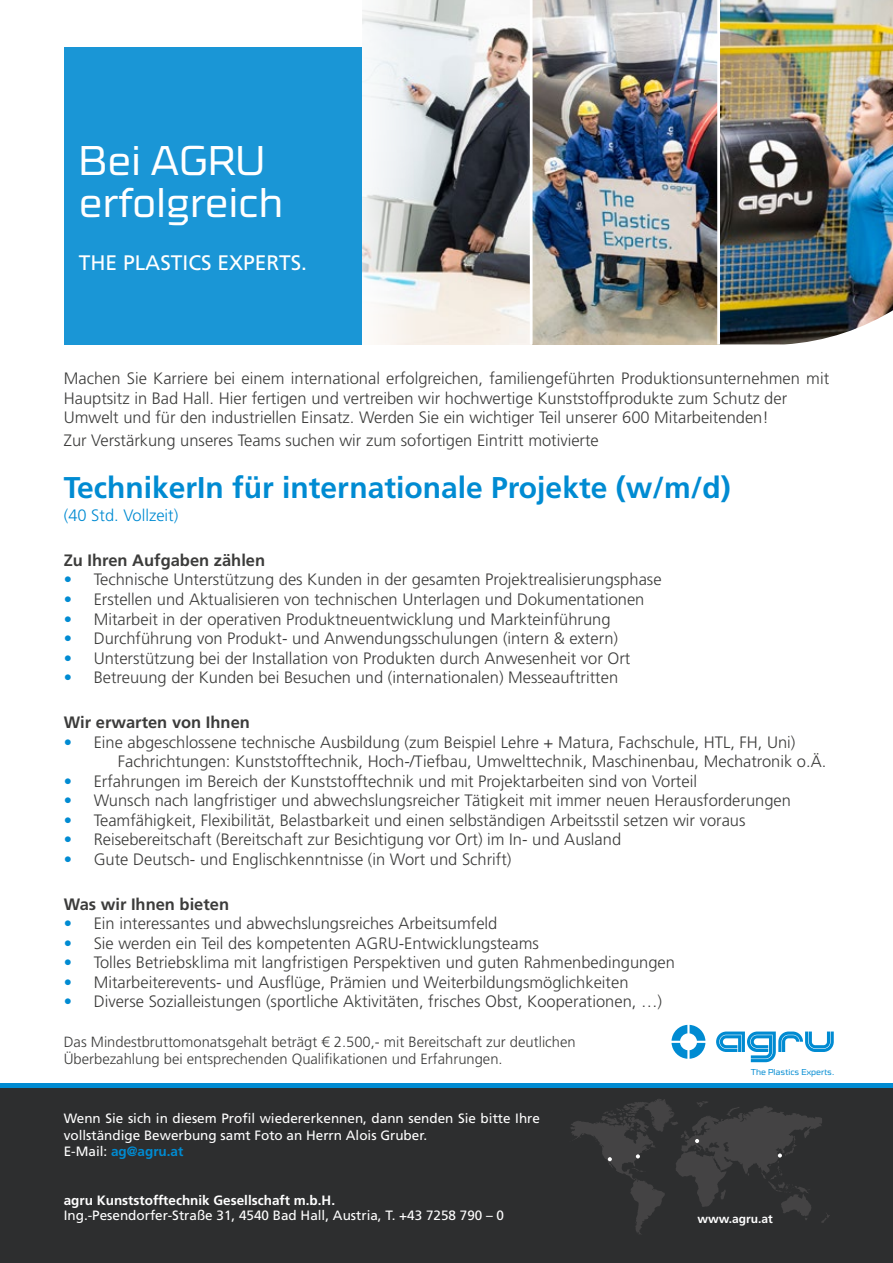
<style>
.page{position:relative;width:893px;height:1263px;background:#fff}
.page>*{position:absolute;margin:0;border:0;box-sizing:border-box;transform-origin:0 0}
.t1{font:300 42px/42px "Cube Pro";color:#fff}
.t2{font:700 30px "Frutiger LT Std";color:#008bd2}
.t3{font:21px "Frutiger LT Std";color:#fff}
.t4{font:300 16.5px/19.5px "Frutiger LT Std";color:#3c3c3b}
.t5{font:700 16.5px "Frutiger LT Std";color:#3c3c3b}
.t6{font:300 16.5px "Frutiger LT Std";color:#008bd2}
.t7{font:300 14.7px/17px "Frutiger LT Std";color:#3c3c3b}
.t8{font:13.5px/16.5px "Frutiger LT Std";color:#fff}
.t9{font:700 13.5px "Frutiger LT Std";color:#fff}
.t10{font:700 12px "Frutiger LT Std";color:#fff}
.t11{font:300 8.7px "Cube Pro";color:#008bd2}
.s1{color:#008bd2}
.s2{font-weight:700;color:#008bd2}
</style>
<div class="page">
<img style="left:533px;top:0;width:184px;height:344px">
<svg style="left:362px;top:0;width:171px;height:344px"></svg>
<img style="left:717px;top:0;width:176px;height:344px">
<div style="left:64px;top:47px;width:298px;height:297px;background:#1a96d6"></div>
<div style="left:0;top:1087px;width:893px;height:176px;background:#2d2e2f"></div>
<svg style="left:571px;top:1099px;width:259px;height:135px"></svg>
<hr style="left:0;top:1083px;width:893px;height:4px;background:#008bd2">
<svg style="left:671px;top:1025px;width:34px;height:34px"></svg>
<svg style="left:716px;top:1031px;width:118px;height:31px"></svg>
<h1 class="t1" style="left:79px;top:139px;width:206px">Bei AGRU erfolgreich</h1>
<p class="t3" style="left:79px;top:250px;width:230px">THE PLASTICS EXPERTS.</p>
<p class="t4" style="left:64px;top:369px;width:767px">Machen Sie Karriere bei einem international erfolgreichen, familiengeführten Produktionsunternehmen mit<br>Hauptsitz in Bad Hall. Hier fertigen und vertreiben wir hochwertige Kunststoffprodukte zum Schutz der<br>Umwelt und für den industriellen Einsatz. Werden Sie ein wichtiger Teil unserer 600 Mitarbeitenden!</p>
<p class="t4" style="left:64px;top:431px;width:537px">Zur Verstärkung unseres Teams suchen wir zum sofortigen Eintritt motivierte</p>
<h2 class="t2" style="left:64px;top:470px;width:668px">TechnikerIn für internationale Projekte (w/m/d)</h2>
<p class="t6" style="left:64px;top:506px;width:116px">(40 Std. Vollzeit)</p>
<p class="t5" style="left:64px;top:550px;width:203px">Zu Ihren Aufgaben zählen</p>
<p class="t4" style="left:64px;top:570px;width:599px"><span class="s1">•</span> Technische Unterstützung des Kunden in der gesamten Projektrealisierungsphase</p>
<p class="t4" style="left:64px;top:590px;width:582px"><span class="s1">•</span> Erstellen und Aktualisieren von technischen Unterlagen und Dokumentationen</p>
<p class="t4" style="left:64px;top:609px;width:548px"><span class="s1">•</span> Mitarbeit in der operativen Produktneuentwicklung und Markteinführung</p>
<p class="t4" style="left:64px;top:629px;width:556px"><span class="s1">•</span> Durchführung von Produkt- und Anwendungsschulungen (intern &amp; extern)</p>
<p class="t4" style="left:64px;top:648px;width:568px"><span class="s1">•</span> Unterstützung bei der Installation von Produkten durch Anwesenheit vor Ort</p>
<p class="t4" style="left:64px;top:668px;width:556px"><span class="s1">•</span> Betreuung der Kunden bei Besuchen und (internationalen) Messeauftritten</p>
<p class="t5" style="left:64px;top:712px;width:188px">Wir erwarten von Ihnen</p>
<p class="t4" style="left:118px;top:732px;width:710px;text-indent:-54px"><span class="s1">•</span> Eine abgeschlossene technische Ausbildung (zum Beispiel Lehre + Matura, Fachschule, HTL, FH, Uni)<br>Fachrichtungen: Kunststofftechnik, Hoch-/Tiefbau, Umwelttechnik, Maschinenbau, Mechatronik o.Ä.</p>
<p class="t4" style="left:64px;top:771px;width:635px"><span class="s1">•</span> Erfahrungen im Bereich der Kunststofftechnik und mit Projektarbeiten sind von Vorteil</p>
<p class="t4" style="left:64px;top:791px;width:729px"><span class="s1">•</span> Wunsch nach langfristiger und abwechslungsreicher Tätigkeit mit immer neuen Herausforderungen</p>
<p class="t4" style="left:64px;top:810px;width:683px"><span class="s1">•</span> Teamfähigkeit, Flexibilität, Belastbarkeit und einen selbständigen Arbeitsstil setzen wir voraus</p>
<p class="t4" style="left:64px;top:830px;width:559px"><span class="s1">•</span> Reisebereitschaft (Bereitschaft zur Besichtigung vor Ort) im In- und Ausland</p>
<p class="t4" style="left:64px;top:849px;width:449px"><span class="s1">•</span> Gute Deutsch- und Englischkenntnisse (in Wort und Schrift)</p>
<p class="t5" style="left:64px;top:894px;width:167px">Was wir Ihnen bieten</p>
<p class="t4" style="left:64px;top:914px;width:435px"><span class="s1">•</span> Ein interessantes und abwechslungsreiches Arbeitsumfeld</p>
<p class="t4" style="left:64px;top:933px;width:477px"><span class="s1">•</span> Sie werden ein Teil des kompetenten AGRU-Entwicklungsteams</p>
<p class="t4" style="left:64px;top:953px;width:613px"><span class="s1">•</span> Tolles Betriebsklima mit langfristigen Perspektiven und guten Rahmenbedingungen</p>
<p class="t4" style="left:64px;top:972px;width:566px"><span class="s1">•</span> Mitarbeiterevents- und Ausflüge, Prämien und Weiterbildungsmöglichkeiten</p>
<p class="t4" style="left:64px;top:992px;width:600px"><span class="s1">•</span> Diverse Sozialleistungen (sportliche Aktivitäten, frisches Obst, Kooperationen, …)</p>
<p class="t7" style="left:64px;top:1034px;width:513px">Das Mindestbruttomonatsgehalt beträgt € 2.500,- mit Bereitschaft zur deutlichen<br>Überbezahlung bei entsprechenden Qualifikationen und Erfahrungen.</p>
<p class="t11" style="left:751px;top:1067px;width:85px">The Plastics Experts.</p>
<p class="t8" style="left:64px;top:1110px;width:478px">Wenn Sie sich in diesem Profil wiedererkennen, dann senden Sie bitte Ihre vollständige Bewerbung samt Foto an Herrn Alois Gruber.<br>E-Mail: <span class="s2">ag@agru.at</span></p>
<p class="t9" style="left:64px;top:1192px;width:273px">agru Kunststofftechnik Gesellschaft m.b.H.</p>
<p class="t8" style="left:64px;top:1207px;width:442px">Ing.-Pesendorfer-Straße 31, 4540 Bad Hall, Austria, T. +43 7258 790 – 0</p>
<p class="t10" style="left:697px;top:1211px;width:77px">www.agru.at</p>
</div>
